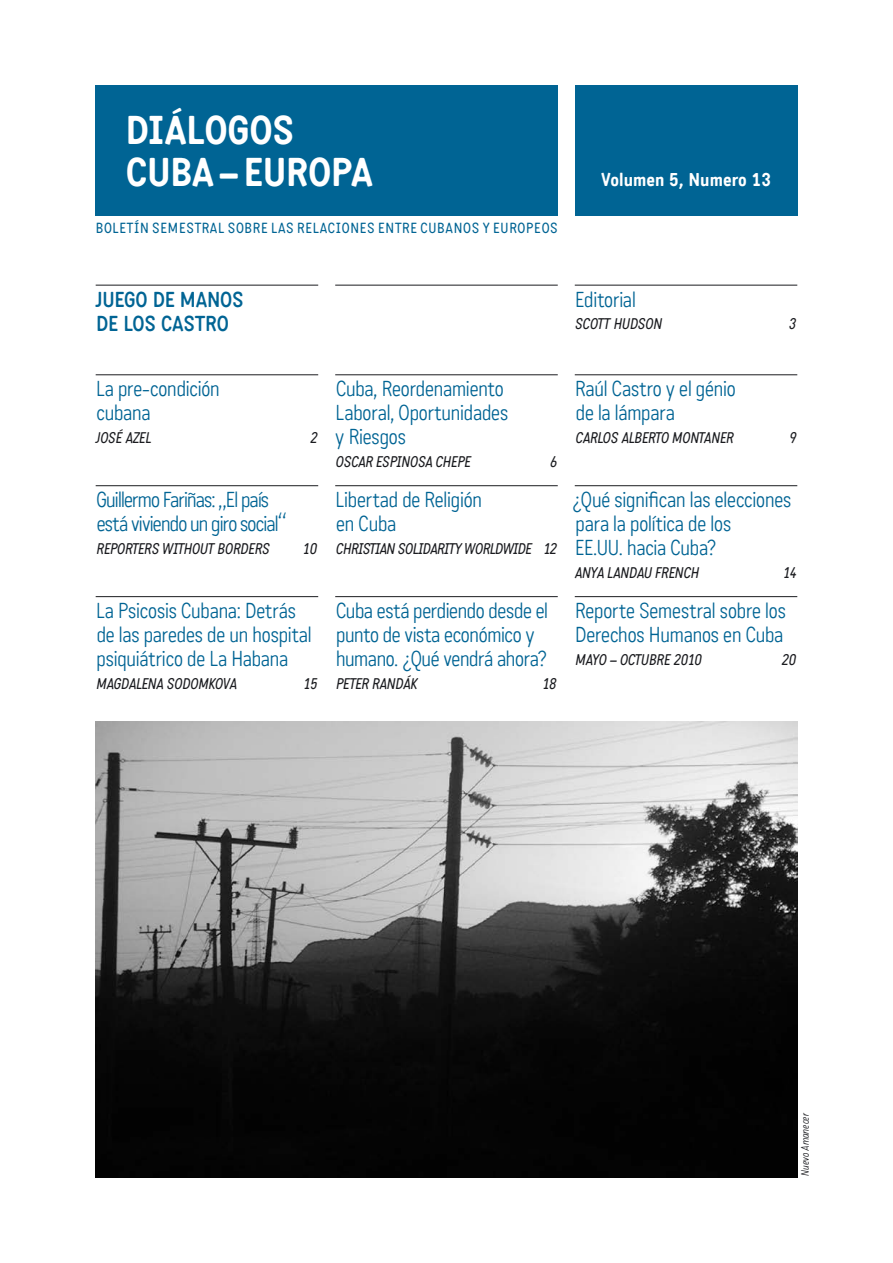
<style>
.page{position:relative;width:893px;height:1263px;background:#fff}
.page>*{position:absolute;margin:0;border:0;box-sizing:border-box;transform-origin:0 0}
.t1{font:500 39px/42px "Katarine";letter-spacing:-.015em;color:#fff}
.t2{font:300 21px/24px "Katarine";letter-spacing:-.01em;color:#006494}
.t3{font:300 21px/24px "Katarine";letter-spacing:-.035em;color:#006494}
.t4{font:300 21px/24px "Katarine";letter-spacing:-.015em;color:#006494}
.t5{font:500 18px "Katarine";color:#fff}
.t6{font:italic 500 15px "Katarine";letter-spacing:-.02em;color:#1b1c20}
.t7{font:italic 500 15px "Katarine";color:#1b1c20}
.t8{font:500 14.25px "Katarine";letter-spacing:.05em;color:#006494}
.t9{font:italic 300 10.5px "Katarine";letter-spacing:.02em;color:#1b1c20}
</style>
<div class="page">
<hr style="left:96px;top:285px;width:222px;height:1px;background:#1b1c20">
<hr style="left:575px;top:374px;width:222px;height:1px;background:#1b1c20">
<hr style="left:575px;top:485px;width:222px;height:1px;background:#1b1c20">
<hr style="left:335px;top:596px;width:223px;height:1px;background:#1b1c20">
<hr style="left:96px;top:485px;width:222px;height:1px;background:#1b1c20">
<hr style="left:575px;top:596px;width:222px;height:1px;background:#1b1c20">
<img style="left:96px;top:722px;width:701px;height:456px">
<hr style="left:575px;top:285px;width:222px;height:1px;background:#1b1c20">
<hr style="left:335px;top:285px;width:223px;height:1px;background:#1b1c20">
<hr style="left:96px;top:374px;width:222px;height:1px;background:#1b1c20">
<hr style="left:335px;top:374px;width:223px;height:1px;background:#1b1c20">
<hr style="left:335px;top:485px;width:223px;height:1px;background:#1b1c20">
<hr style="left:96px;top:596px;width:222px;height:1px;background:#1b1c20">
<div style="left:96px;top:85px;width:462px;height:130px;background:#006494"></div>
<div style="left:575px;top:85px;width:222px;height:130px;background:#006494"></div>
<h1 class="t1" style="left:125px;top:108px;width:249px">DIÁLOGOS<br>CUBA – EUROPA</h1>
<p class="t8" style="left:96px;top:220px;width:462px">BOLETÍN SEMESTRAL SOBRE LAS RELACIONES ENTRE CUBANOS Y EUROPEOS</p>
<p class="t5" style="left:601px;top:168px;width:171px">Volumen 5, Numero 13</p>
<p class="t4" style="left:95px;top:287px;width:151px">JUEGO DE MANOS<br>DE LOS CASTRO</p>
<p class="t2" style="left:575px;top:287px;width:62px">Editorial</p>
<p class="t6" style="left:575px;top:315px;width:88px">SCOTT HUDSON</p>
<p class="t6" style="left:789px;top:315px;width:9px">3</p>
<p class="t2" style="left:96px;top:377px;width:125px">La pre-condición cubana</p>
<p class="t6" style="left:95px;top:428px;width:58px">JOSÉ AZEL</p>
<p class="t6" style="left:310px;top:428px;width:9px">2</p>
<p class="t3" style="left:96px;top:488px;width:192px">Guillermo Fariñas: „El país está viviendo un giro social“</p>
<p class="t6" style="left:96px;top:539px;width:175px">REPORTERS WITHOUT BORDERS</p>
<p class="t6" style="left:303px;top:539px;width:16px">10</p>
<p class="t2" style="left:96px;top:599px;width:217px">La Psicosis Cubana: Detrás de las paredes de un hospital psiquiátrico de La Habana</p>
<p class="t6" style="left:97px;top:674px;width:142px">MAGDALENA SODOMKOVA</p>
<p class="t6" style="left:303px;top:674px;width:16px">15</p>
<p class="t2" style="left:335px;top:377px;width:175px">Cuba, Reordenamiento<br>Laboral, Oportunidades y Riesgos</p>
<p class="t6" style="left:336px;top:452px;width:137px">OSCAR ESPINOSA CHEPE</p>
<p class="t6" style="left:550px;top:452px;width:9px">6</p>
<p class="t2" style="left:336px;top:488px;width:148px">Libertad de Religión en Cuba</p>
<p class="t6" style="left:336px;top:539px;width:222px">CHRISTIAN SOLIDARITY WORLDWIDE 12</p>
<p class="t2" style="left:336px;top:599px;width:213px">Cuba está perdiendo desde el punto de vista económico y humano. ¿Qué vendrá ahora?</p>
<p class="t6" style="left:336px;top:674px;width:83px">PETER RANDÁK</p>
<p class="t6" style="left:542px;top:674px;width:16px">18</p>
<p class="t2" style="left:575px;top:377px;width:162px">Raúl Castro y el génio de la lámpara</p>
<p class="t6" style="left:576px;top:428px;width:159px">CARLOS ALBERTO MONTANER</p>
<p class="t6" style="left:789px;top:428px;width:9px">9</p>
<p class="t2" style="left:572px;top:488px;width:221px">¿Qué significan las elecciones para la política de los<br>EE.UU. hacia Cuba?</p>
<p class="t7" style="left:575px;top:563px;width:126px">ANYA LANDAU FRENCH</p>
<p class="t6" style="left:783px;top:563px;width:16px">14</p>
<p class="t2" style="left:575px;top:599px;width:212px">Reporte Semestral sobre los<br>Derechos Humanos en Cuba</p>
<p class="t6" style="left:576px;top:650px;width:128px">MAYO – OCTUBRE 2010</p>
<p class="t6" style="left:782px;top:650px;width:16px">20</p>
<p class="t9" style="left:799px;top:1176px;width:64px;rotate:-90deg">Nuevo Amanecer</p>
</div>
